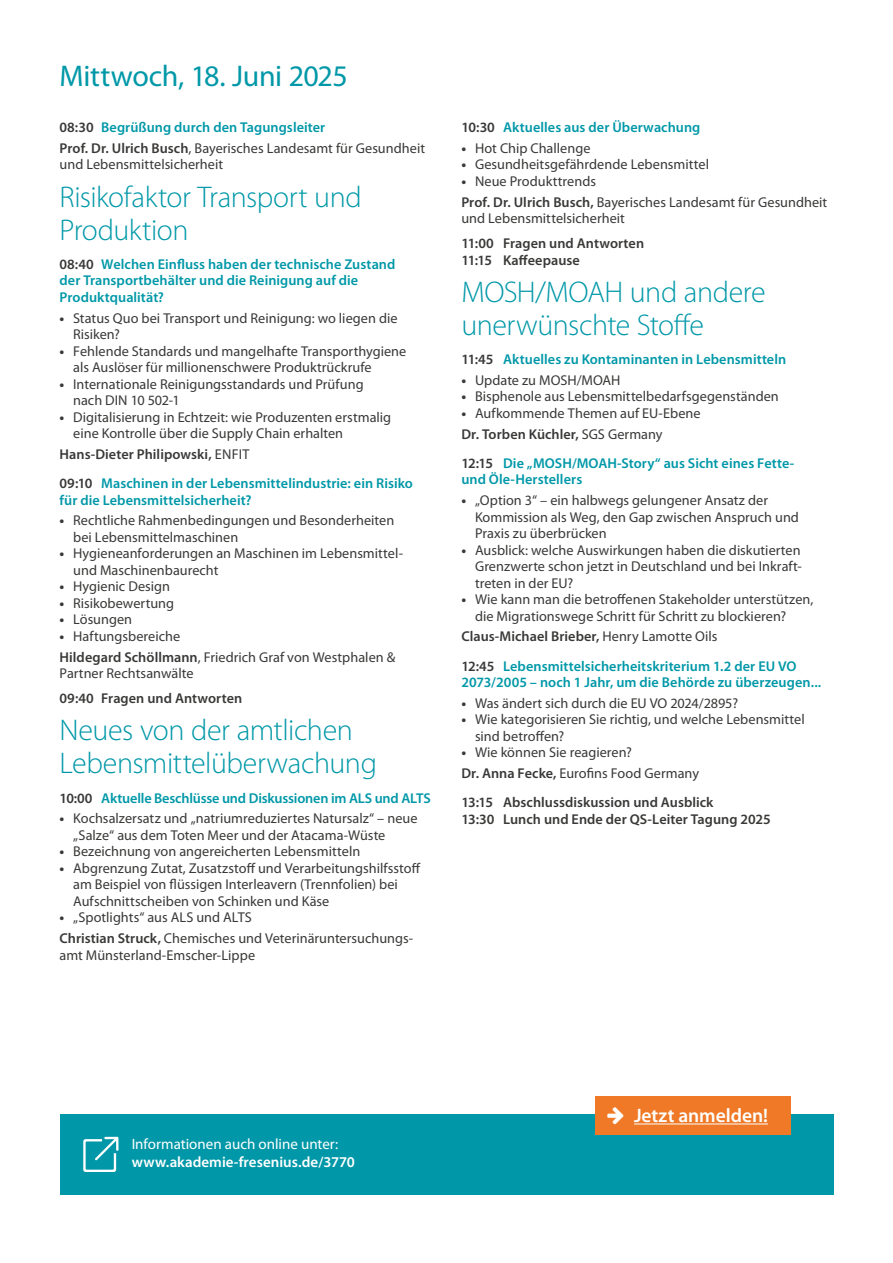
<style>
.page{position:relative;width:893px;height:1263px;background:#fff}
.page>*{position:absolute;margin:0;border:0;box-sizing:border-box;transform-origin:0 0}
.Headlines{font:300 30px/33px "Myriad Pro";letter-spacing:-.015em;color:#0098a8}
.t1{font:30px "Myriad Pro";letter-spacing:-.015em;color:#0098a8}
.t2{font:600 19.5px "Myriad Pro";letter-spacing:-.005em;color:#fff}
.t3{font:600 15px/18px "Myriad Pro";color:#fff}
.Fließtext{font:14.25px/16.5px "Myriad Pro";color:#3a3938}
.Vortragstitel{font:600 14.25px/16.5px "Myriad Pro";letter-spacing:.005em;color:#0098a8}
.Vortragstitel-2{font:600 14.25px "Myriad Pro";letter-spacing:.005em;color:#3a3938}
.Fließtext-2{font:600 14.25px "Myriad Pro";letter-spacing:.005em;color:#3a3938}
.Vortragstitel-3{font:600 14.25px "Myriad Pro";letter-spacing:-.015em;color:#0098a8}
.s1{color:#3a3938}
.s2{font-weight:600}
.s3{font-weight:700}
.s4{font-weight:400}
</style>
<div class="page">
<div style="left:60px;top:1115px;width:773px;height:80px;background:#0098a8"></div>
<svg style="left:83px;top:1137px;width:35px;height:35px"></svg>
<div style="left:595px;top:1096px;width:196px;height:38px;background:#ef7926"></div>
<hr style="left:634px;top:1123px;width:134px;height:1px;background:#fff">
<p class="t1" style="left:60px;top:58px;width:290px">Mittwoch, 18. Juni 2025</p>
<p class="Vortragstitel" style="left:60px;top:119px;width:267px"><span class="s1">08:30</span> Begrüßung durch den Tagungsleiter</p>
<p class="Fließtext" style="left:60px;top:140px;width:367px"><span class="s2">Prof. Dr. Ulrich Busch</span>, Bayerisches Landesamt für Gesundheit und Lebensmittelsicherheit</p>
<p class="Headlines" style="left:60px;top:180px;width:304px">Risikofaktor Transport und<br>Produktion</p>
<p class="Vortragstitel" style="left:60px;top:255px;width:337px"><span class="s1">08:40</span> Welchen Einfluss haben der technische Zustand der Transportbehälter und die Reinigung auf die<br>Produktqualität?</p>
<p class="Fließtext" style="left:73px;top:309px;width:326px;text-indent:-14px"><span class="s3">•</span> Status Quo bei Transport und Reinigung: wo liegen die<br>Risiken?</p>
<p class="Fließtext" style="left:73px;top:342px;width:335px;text-indent:-14px"><span class="s3">•</span> Fehlende Standards und mangelhafte Transporthygiene als Auslöser für millionenschwere Produktrückrufe</p>
<p class="Fließtext" style="left:73px;top:375px;width:292px;text-indent:-14px"><span class="s3">•</span> Internationale Reinigungsstandards und Prüfung nach DIN 10 502-1</p>
<p class="Fließtext" style="left:73px;top:408px;width:319px;text-indent:-14px"><span class="s3">•</span> Digitalisierung in Echtzeit: wie Produzenten erstmalig eine Kontrolle über die Supply Chain erhalten</p>
<p class="Fließtext-2" style="left:60px;top:445px;width:192px">Hans-Dieter Philipowski, <span class="s4">ENFIT</span></p>
<p class="Vortragstitel" style="left:60px;top:475px;width:355px"><span class="s1">09:10</span> Maschinen in der Lebensmittelindustrie: ein Risiko für die Lebensmittelsicherheit?</p>
<p class="Fließtext" style="left:73px;top:512px;width:323px;text-indent:-14px"><span class="s3">•</span> Rechtliche Rahmenbedingungen und Besonderheiten bei Lebensmittelmaschinen</p>
<p class="Fließtext" style="left:73px;top:545px;width:331px;text-indent:-14px"><span class="s3">•</span> Hygieneanforderungen an Maschinen im Lebensmittel&shy;und Maschinenbaurecht</p>
<p class="Fließtext" style="left:60px;top:578px;width:112px"><span class="s3">•</span> Hygienic Design</p>
<p class="Fließtext" style="left:60px;top:595px;width:116px"><span class="s3">•</span> Risikobewertung</p>
<p class="Fließtext" style="left:60px;top:611px;width:74px"><span class="s3">•</span> Lösungen</p>
<p class="Fließtext" style="left:60px;top:628px;width:122px"><span class="s3">•</span> Haftungsbereiche</p>
<p class="Fließtext" style="left:60px;top:648px;width:337px"><span class="s2">Hildegard Schöllmann</span>, Friedrich Graf von Westphalen &amp;<br>Partner Rechtsanwälte</p>
<p class="Vortragstitel-2" style="left:60px;top:689px;width:184px">09:40 Fragen und Antworten</p>
<p class="Headlines" style="left:60px;top:714px;width:319px">Neues von der amtlichen<br>Lebensmittelüberwachung</p>
<p class="Vortragstitel-3" style="left:60px;top:789px;width:373px"><span class="s1">10:00</span> Aktuelle Beschlüsse und Diskussionen im ALS und ALTS</p>
<p class="Fließtext" style="left:73px;top:810px;width:346px;text-indent:-14px"><span class="s3">•</span> Kochsalzersatz und „natriumreduziertes Natursalz“ – neue „Salze“ aus dem Toten Meer und der Atacama-Wüste</p>
<p class="Fließtext" style="left:60px;top:843px;width:302px"><span class="s3">•</span> Bezeichnung von angereicherten Lebensmitteln</p>
<p class="Fließtext" style="left:73px;top:860px;width:349px;text-indent:-14px"><span class="s3">•</span> Abgrenzung Zutat, Zusatzstoff und Verarbeitungshilfsstoff am Beispiel von flüssigen Interleavern (Trennfolien) bei<br>Aufschnittscheiben von Schinken und Käse</p>
<p class="Fließtext" style="left:60px;top:909px;width:194px"><span class="s3">•</span> „Spotlights“ aus ALS und ALTS</p>
<p class="Fließtext" style="left:60px;top:930px;width:355px"><span class="s2">Christian Struck,</span> Chemisches und Veterinäruntersuchungs&shy;amt Münsterland-Emscher-Lippe</p>
<p class="Vortragstitel" style="left:461px;top:119px;width:241px"><span class="s1">10:30</span> Aktuelles aus der Überwachung</p>
<p class="Fließtext" style="left:461px;top:140px;width:131px"><span class="s3">•</span> Hot Chip Challenge</p>
<p class="Fließtext" style="left:461px;top:156px;width:249px"><span class="s3">•</span> Gesundheitsgefährdende Lebensmittel</p>
<p class="Fließtext" style="left:461px;top:173px;width:136px"><span class="s3">•</span> Neue Produkttrends</p>
<p class="Fließtext" style="left:461px;top:193px;width:367px"><span class="s2">Prof. Dr. Ulrich Busch,</span> Bayerisches Landesamt für Gesundheit und Lebensmittelsicherheit</p>
<p class="Vortragstitel-2" style="left:461px;top:234px;width:184px">11:00 Fragen und Antworten</p>
<p class="Vortragstitel-2" style="left:461px;top:251px;width:120px">11:15 Kaffeepause</p>
<p class="Headlines" style="left:461px;top:275px;width:306px">MOSH/MOAH und andere unerwünschte Stoffe</p>
<p class="Vortragstitel" style="left:461px;top:351px;width:326px"><span class="s1">11:45</span> Aktuelles zu Kontaminanten in Lebensmitteln</p>
<p class="Fließtext" style="left:461px;top:372px;width:161px"><span class="s3">•</span> Update zu MOSH/MOAH</p>
<p class="Fließtext" style="left:461px;top:388px;width:319px"><span class="s3">•</span> Bisphenole aus Lebensmittelbedarfsgegenständen</p>
<p class="Fließtext" style="left:461px;top:405px;width:241px"><span class="s3">•</span> Aufkommende Themen auf EU-Ebene</p>
<p class="Fließtext-2" style="left:461px;top:425px;width:203px">Dr. Torben Küchler, <span class="s4">SGS Germany</span></p>
<p class="Vortragstitel" style="left:461px;top:454px;width:334px"><span class="s1">12:15</span> Die „MOSH/MOAH-Story“ aus Sicht eines Fette&shy;und Öle-Herstellers</p>
<p class="Fließtext" style="left:475px;top:492px;width:325px;text-indent:-14px"><span class="s3">•</span> „Option 3“ – ein halbwegs gelungener Ansatz der<br>Kommission als Weg, den Gap zwischen Anspruch und<br>Praxis zu überbrücken</p>
<p class="Fließtext" style="left:475px;top:541px;width:328px;text-align:justify;text-indent:-14px"><span class="s3">•</span> Ausblick: welche Auswirkungen haben die diskutierten Grenzwerte schon jetzt in Deutschland und bei Inkraft&shy;treten in der EU?</p>
<p class="Fließtext" style="left:475px;top:591px;width:340px;text-indent:-14px"><span class="s3">•</span> Wie kann man die betroffenen Stakeholder unterstützen, die Migrationswege Schritt für Schritt zu blockieren?</p>
<p class="Fließtext-2" style="left:461px;top:627px;width:258px">Claus-Michael Brieber, <span class="s4">Henry Lamotte Oils</span></p>
<p class="Vortragstitel" style="left:461px;top:657px;width:361px"><span class="s1">12:45</span> Lebensmittelsicherheitskriterium 1.2 der EU VO<br>2073/2005 – noch 1 Jahr, um die Behörde zu überzeugen...</p>
<p class="Fließtext" style="left:461px;top:695px;width:278px"><span class="s3">•</span> Was ändert sich durch die EU VO 2024/2895?</p>
<p class="Fließtext" style="left:475px;top:711px;width:331px;text-indent:-14px"><span class="s3">•</span> Wie kategorisieren Sie richtig, und welche Lebensmittel sind betroffen?</p>
<p class="Fließtext" style="left:461px;top:744px;width:172px"><span class="s3">•</span> Wie können Sie reagieren?</p>
<p class="Fließtext" style="left:461px;top:765px;width:239px"><span class="s2">Dr. Anna Fecke,</span> Eurofins Food Germany</p>
<p class="Vortragstitel-2" style="left:461px;top:793px;width:254px">13:15 Abschlussdiskussion und Ausblick</p>
<p class="Vortragstitel-2" style="left:461px;top:810px;width:311px">13:30 Lunch und Ende der QS-Leiter Tagung 2025</p>
<p class="t3" style="left:132px;top:1134px;width:225px"><span class="s4">Informationen auch online unter: </span>www.akademie-fresenius.de/3770</p>
<p class="t2" style="left:634px;top:1103px;width:135px">Jetzt anmelden!</p>
</div>
